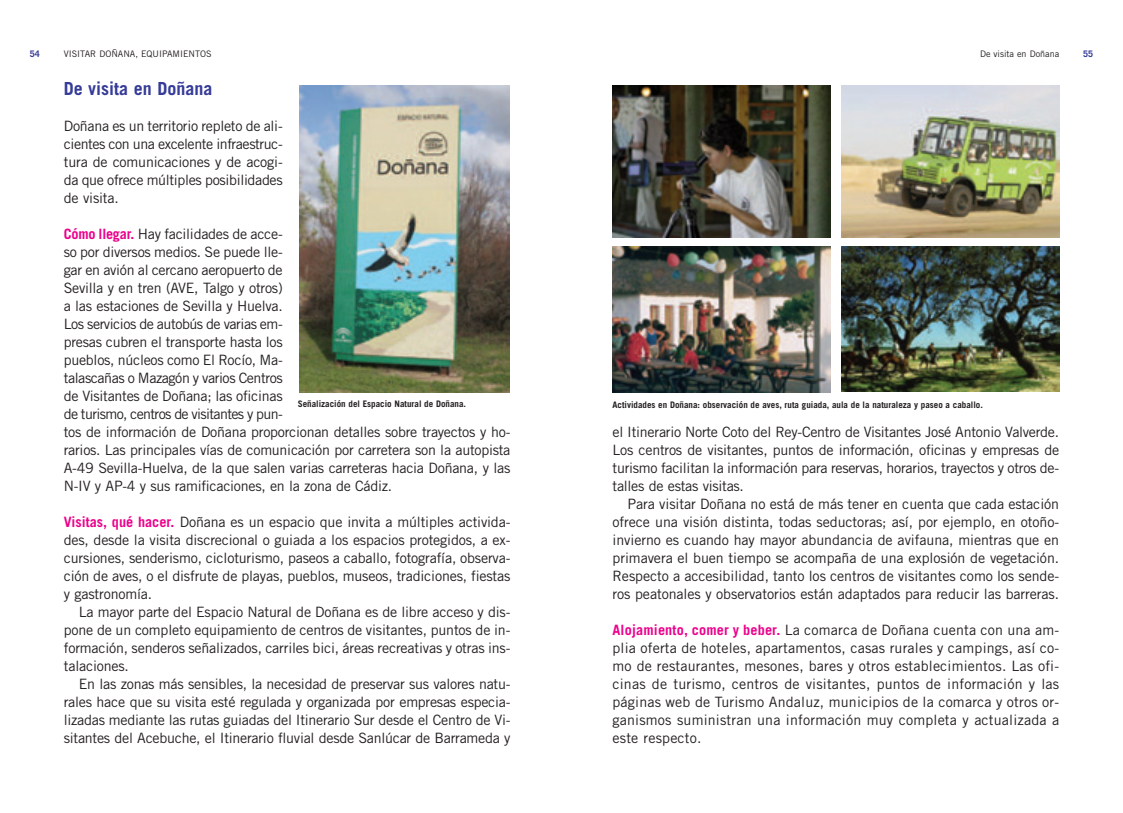
<style>
.page{position:relative;width:1123px;height:813px;background:#fff}
.page>*{position:absolute;margin:0;border:0;box-sizing:border-box;transform-origin:0 0}
.t1{font:700 18px "Trade Gothic";color:#353b97}
.t2{font:14.25px/18px "Trade Gothic";letter-spacing:-.02em;color:#231f20;text-align:justify}
.t3{font:700 9px "Trade Gothic";color:#231f20}
.t4{font:9px "Trade Gothic";color:#231f20}
.t5{font:700 9px "Trade Gothic";color:#353b97}
.s1{font-weight:700;color:#ed028c}
</style>
<div class="page">
<img style="left:299px;top:85px;width:210px;height:307px">
<svg style="left:612px;top:85px;width:447px;height:153px"></svg>
<img style="left:841px;top:85px;width:218px;height:152px">
<img style="left:841px;top:247px;width:218px;height:145px">
<img style="left:612px;top:85px;width:218px;height:152px">
<img style="left:612px;top:247px;width:218px;height:145px">
<p class="t5" style="left:30px;top:50px;width:12px">54</p>
<p class="t4" style="left:64px;top:50px;width:149px">VISITAR DOÑANA, EQUIPAMIENTOS</p>
<p class="t4" style="left:980px;top:50px;width:81px">De visita en Doñana</p>
<p class="t5" style="left:1083px;top:50px;width:12px">55</p>
<p class="t1" style="left:64px;top:82px;width:150px">De visita en Doñana</p>
<p class="t2" style="left:64px;top:118px;width:220px">Doñana es un territorio repleto de ali&shy;cientes con una excelente infraestruc&shy;tura de comunicaciones y de acogi&shy;da que ofrece múltiples posibilidades de visita.</p>
<p class="t2" style="left:64px;top:226px;width:448px;text-align:left"><span class="s1">Cómo llegar.</span> Hay facilidades de acce-<br>so por diversos medios. Se puede lle-<br>gar en avión al cercano aeropuerto de<br>Sevilla y en tren (AVE, Talgo y otros)<br>a las estaciones de Sevilla y Huelva.<br>Los servicios de autobús de varias em-<br>presas cubren el transporte hasta los<br>pueblos, núcleos como El Rocío, Ma-<br>talascañas o Mazagón y varios Centros<br>de Visitantes de Doñana; las oficinas<br>de turismo, centros de visitantes y pun-<br>tos de información de Doñana proporcionan detalles sobre trayectos y ho&shy;rarios. Las principales vías de comunicación por carretera son la autopista A-49 Sevilla-Huelva, de la que salen varias carreteras hacia Doñana, y las N-IV y AP-4 y sus ramificaciones, en la zona de Cádiz.</p>
<p class="t2" style="left:64px;top:514px;width:448px"><span class="s1">Visitas, qué hacer.</span> Doñana es un espacio que invita a múltiples activida&shy;des, desde la visita discrecional o guiada a los espacios protegidos, a ex&shy;cursiones, senderismo, cicloturismo, paseos a caballo, fotografía, observa&shy;ción de aves, o el disfrute de playas, pueblos, museos, tradiciones, fiestas y gastronomía.</p>
<p class="t2" style="left:64px;top:604px;width:448px;text-indent:15px">La mayor parte del Espacio Natural de Doñana es de libre acceso y dis&shy;pone de un completo equipamiento de centros de visitantes, puntos de in&shy;formación, senderos señalizados, carriles bici, áreas recreativas y otras ins&shy;talaciones.</p>
<p class="t2" style="left:64px;top:676px;width:448px;text-indent:15px">En las zonas más sensibles, la necesidad de preservar sus valores natu&shy;rales hace que su visita esté regulada y organizada por empresas especia&shy;lizadas mediante las rutas guiadas del Itinerario Sur desde el Centro de Vi&shy;sitantes del Acebuche, el Itinerario fluvial desde Sanlúcar de Barrameda y</p>
<p class="t3" style="left:298px;top:401px;width:170px">Señalización del Espacio Natural de Doñana.</p>
<p class="t3" style="left:612px;top:401px;width:372px">Actividades en Doñana: observación de aves, ruta guiada, aula de la naturaleza y paseo a caballo.</p>
<p class="t2" style="left:612px;top:424px;width:448px">el Itinerario Norte Coto del Rey-Centro de Visitantes José Antonio Valverde.<br>Los centros de visitantes, puntos de información, oficinas y empresas de turismo facilitan la información para reservas, horarios, trayectos y otros de&shy;talles de estas visitas.</p>
<p class="t2" style="left:612px;top:496px;width:448px;text-indent:15px">Para visitar Doñana no está de más tener en cuenta que cada estación ofrece una visión distinta, todas seductoras; así, por ejemplo, en otoño&shy;invierno es cuando hay mayor abundancia de avifauna, mientras que en primavera el buen tiempo se acompaña de una explosión de vegetación.<br>Respecto a accesibilidad, tanto los centros de visitantes como los sende&shy;ros peatonales y observatorios están adaptados para reducir las barreras.</p>
<p class="t2" style="left:612px;top:622px;width:448px"><span class="s1">Alojamiento, comer y beber.</span> La comarca de Doñana cuenta con una am&shy;plia oferta de hoteles, apartamentos, casas rurales y campings, así co&shy;mo de restaurantes, mesones, bares y otros establecimientos. Las ofi&shy;cinas de turismo, centros de visitantes, puntos de información y las páginas web de Turismo Andaluz, municipios de la comarca y otros or&shy;ganismos suministran una información muy completa y actualizada a este respecto.</p>
</div>
